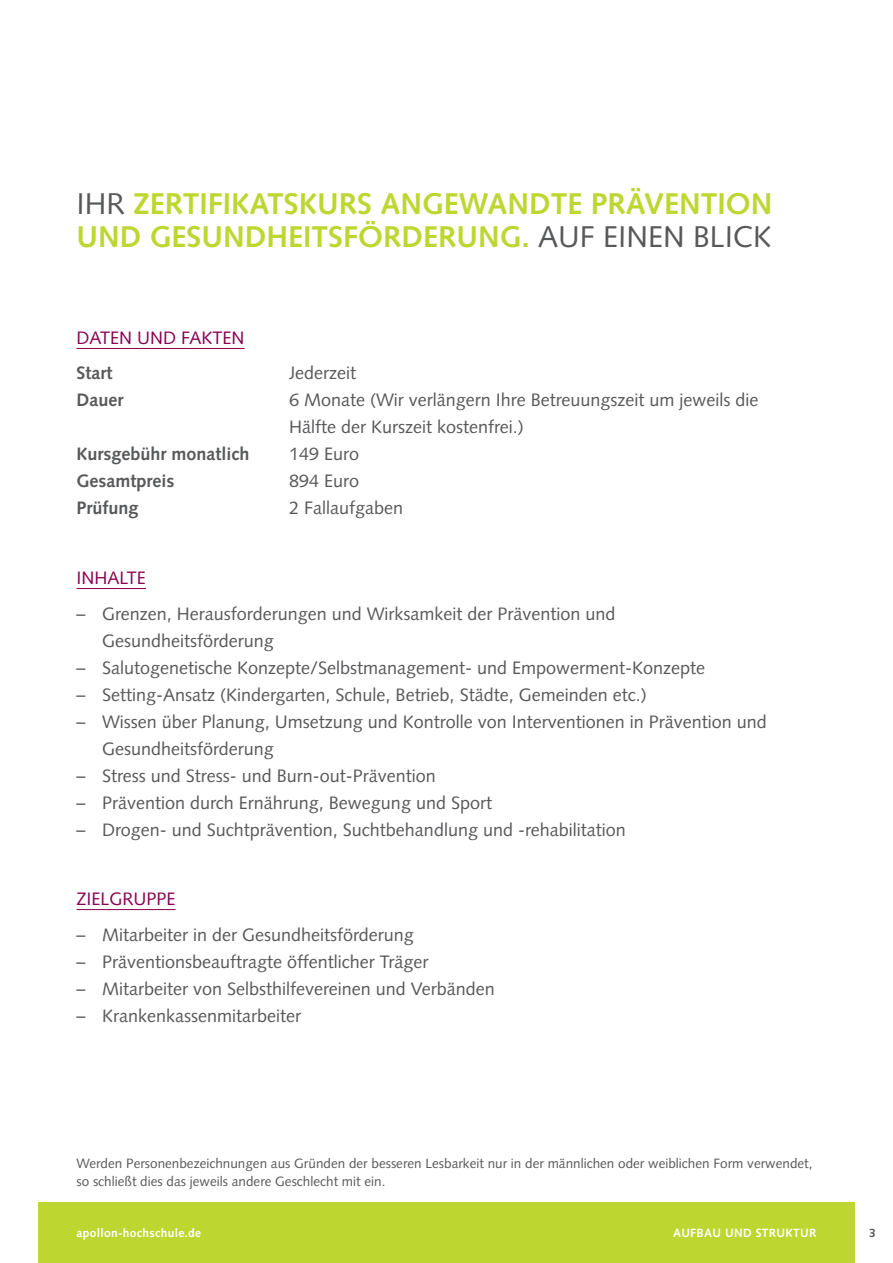
<style>
.page{position:relative;width:893px;height:1263px;background:#fff}
.page>*{position:absolute;margin:0;border:0;box-sizing:border-box;transform-origin:0 0}
.t1{font:700 30px/33px "Syntax LT Std";color:#bed630}
.t2{font:18px/27px "Syntax LT Std";color:#57585a}
.t3{font:700 18px "Syntax LT Std";color:#57585a}
.t4{font:18px "Syntax LT Std";color:#89014f}
.t5{font:13.5px/18px "Syntax LT Std";color:#57585a}
.t6{font:700 12px "Syntax LT Std";letter-spacing:.025em;color:#fff}
.t7{font:700 12px "Syntax LT Std";color:#57585a}
.s1{font-weight:400;color:#57585a}
</style>
<div class="page">
<div style="left:38px;top:1202px;width:817px;height:61px;background:#bed630"></div>
<hr style="left:77px;top:348px;width:168px;height:1px;background:#89014f">
<hr style="left:77px;top:588px;width:69px;height:1px;background:#89014f">
<hr style="left:77px;top:909px;width:99px;height:1px;background:#89014f">
<h1 class="t1" style="left:77px;top:187px;width:697px"><span class="s1">Ih r</span> ZERTIFIKATSKURS ANGEWANDTE PRÄVENTION<br>UND GESUNDHEITSFÖRDERUNG. <span class="s1">AUF EINEN BLICK</span></h1>
<p class="t4" style="left:77px;top:327px;width:25px">Daten</p>
<p class="t4" style="left:137px;top:327px;width:14px">und</p>
<p class="t4" style="left:181px;top:327px;width:20px">Fakten</p>
<p class="t3" style="left:77px;top:363px;width:38px">START</p>
<p class="t2" style="left:289px;top:360px;width:68px">Jederzeit</p>
<p class="t3" style="left:77px;top:390px;width:49px">DAUER</p>
<p class="t2" style="left:289px;top:387px;width:471px">6 Monate (Wir verlängern Ihre Betreuungszeit um jeweils die<br>Hälfte der Kurszeit kostenfrei.)</p>
<p class="t3" style="left:77px;top:444px;width:175px">KURSGEBÜHR MONATLICH</p>
<p class="t2" style="left:289px;top:441px;width:71px">149 Euro</p>
<p class="t3" style="left:77px;top:471px;width:99px">GESAMTPREIS</p>
<p class="t2" style="left:289px;top:468px;width:71px">894 Euro</p>
<p class="t3" style="left:77px;top:498px;width:64px">PRÜFUNG</p>
<p class="t2" style="left:289px;top:495px;width:116px">2 Fallaufgaben</p>
<p class="t4" style="left:77px;top:567px;width:17px">Inhalte</p>
<p class="t2" style="left:102px;top:600px;width:515px;text-indent:-26px">– Grenzen, Herausforderungen und Wirksamkeit der Prävention und<br>Gesundheitsförderung</p>
<p class="t2" style="left:77px;top:654px;width:630px">– Salutogenetische Konzepte/Selbstmanagement- und Empowerment-Konzepte</p>
<p class="t2" style="left:77px;top:681px;width:572px">– Setting-Ansatz (Kindergarten, Schule, Betrieb, Städte, Gemeinden etc.)</p>
<p class="t2" style="left:102px;top:708px;width:666px;text-indent:-26px">– Wissen über Planung, Umsetzung und Kontrolle von Interventionen in Prävention und<br>Gesundheitsförderung</p>
<p class="t2" style="left:77px;top:762px;width:361px">– Stress und Stress- und Burn-out-Prävention</p>
<p class="t2" style="left:77px;top:789px;width:417px">– Prävention durch Ernährung, Bewegung und Sport</p>
<p class="t2" style="left:77px;top:816px;width:551px">– Drogen- und Suchtprävention, Suchtbehandlung und -rehabilitation</p>
<p class="t4" style="left:77px;top:888px;width:68px">Zielgruppe</p>
<p class="t2" style="left:77px;top:921px;width:339px">– Mitarbeiter in der Gesundheitsförderung</p>
<p class="t2" style="left:77px;top:948px;width:354px">– Präventionsbeauftragte öffentlicher Träger</p>
<p class="t2" style="left:77px;top:975px;width:420px">– Mitarbeiter von Selbsthilfevereinen und Verbänden</p>
<p class="t2" style="left:77px;top:1002px;width:226px">– Krankenkassenmitarbeiter</p>
<p class="t5" style="left:77px;top:1155px;width:737px">Werden Personenbezeichnungen aus Gründen der besseren Lesbarkeit nur in der männlichen oder weiblichen Form verwendet, so schließt dies das jeweils andere Geschlecht mit ein.</p>
<p class="t6" style="left:77px;top:1226px;width:126px">APOLLON-HOCHSCHULE.DE</p>
<p class="t6" style="left:673px;top:1226px;width:145px">AUFBAU UND STRUKTUR</p>
<p class="t7" style="left:869px;top:1226px;width:8px">3</p>
</div>
